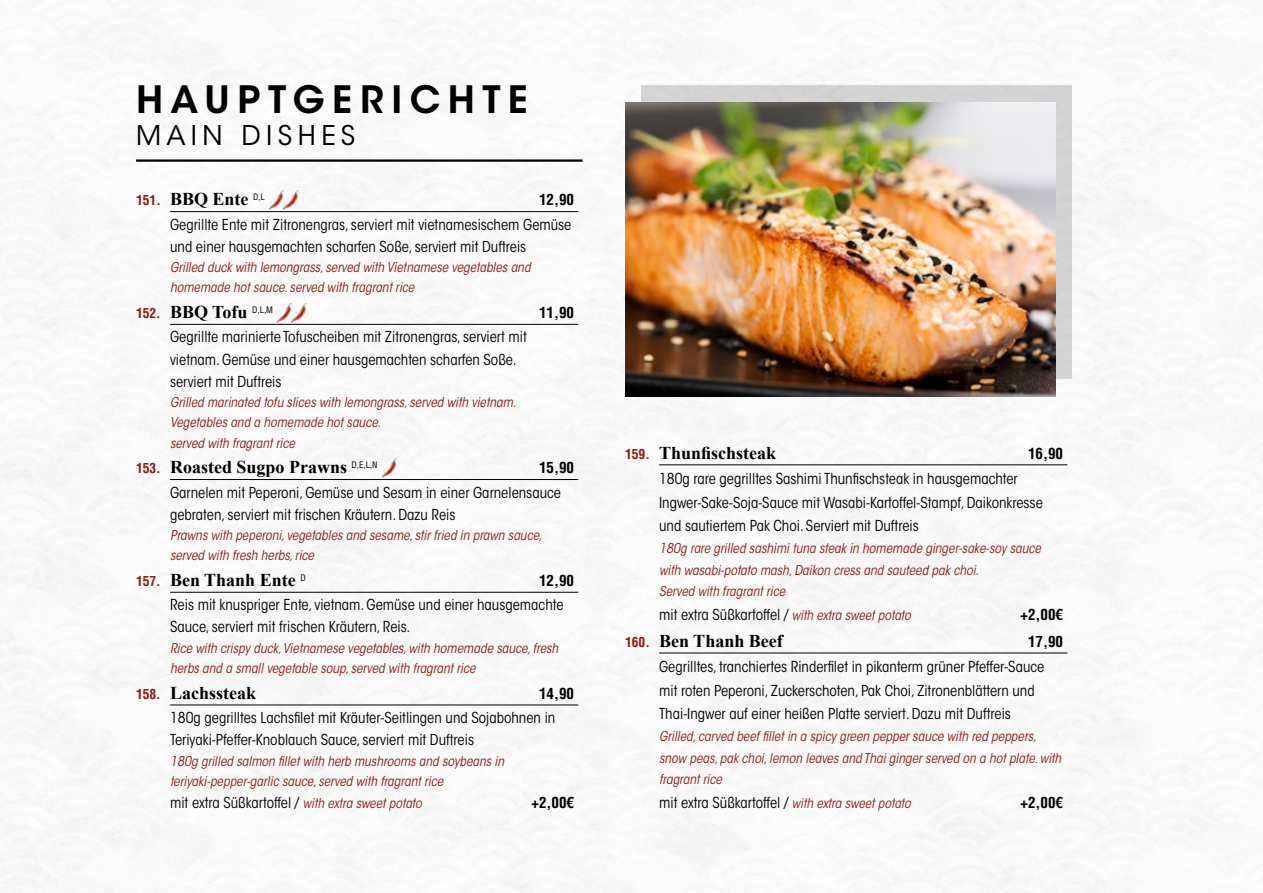
<style>
.page{position:relative;width:1263px;height:893px;background:#fff}
.page>*{position:absolute;margin:0;border:0;box-sizing:border-box;transform-origin:0 0}
.t1{font:600 37.5px "ITC Avant Garde Std";letter-spacing:.2em;color:#000}
.t2{font:27px "ITC Avant Garde Std";letter-spacing:.205em;color:#000}
.t3{font:700 18px "Times New Roman";color:#000}
.t4{font:condensed 15px/22.2px "ITC Avant Garde Std";color:#000}
.t5{font:700 condensed 15px "Helvetica LT Std";color:#000}
.t6{font:italic condensed 13.5px/20.2px "ITC Avant Garde Std";color:#8d1a14}
.s1{font-family:"Helvetica LT Std";font-stretch:condensed;font-size:13.5px;color:#8d1a14}
.s2{font-style:italic;font-size:13.5px;color:#8d1a14}
</style>
<div class="page">
<img style="left:0;top:0;width:1263px;height:893px">
<hr style="left:170px;top:211px;width:408px;height:1px;background:#000">
<hr style="left:170px;top:324px;width:408px;height:1px;background:#000">
<hr style="left:170px;top:479px;width:408px;height:1px;background:#000">
<hr style="left:170px;top:592px;width:408px;height:1px;background:#000">
<hr style="left:170px;top:705px;width:408px;height:1px;background:#000">
<img style="left:269px;top:190px;width:29px;height:20px">
<img style="left:278px;top:303px;width:28px;height:20px">
<img style="left:382px;top:458px;width:14px;height:20px">
<hr style="left:659px;top:465px;width:408px;height:1px;background:#000">
<hr style="left:659px;top:653px;width:408px;height:1px;background:#000">
<hr style="left:136px;top:159px;width:447px;height:3px;background:#000">
<div style="left:641px;top:85px;width:430px;height:294px;background:#d3d3d3"></div>
<img style="left:625px;top:103px;width:430px;height:293px">
<h1 class="t1" style="left:136px;top:75px;width:393px">HAUPTGERICHTE</h1>
<h2 class="t2" style="left:136px;top:119px;width:221px">MAIN DISHES</h2>
<p class="t3" style="left:136px;top:186px;width:130px"><span class="s1">151.</span> BBQ Ente <sup>D,L</sup></p>
<p class="t5" style="left:539px;top:191px;width:36px">12,90</p>
<p class="t4" style="left:170px;top:213px;width:403px">Gegrillte Ente mit Zitronengras, serviert mit vietnamesischem Gemüse und einer hausgemachten scharfen Soße, serviert mit Duftreis</p>
<p class="t6" style="left:170px;top:257px;width:362px">Grilled duck with lemongrass, served with Vietnamese vegetables and homemade hot sauce. served with fragrant rice</p>
<p class="t3" style="left:136px;top:299px;width:138px"><span class="s1">152.</span> BBQ Tofu <sup>D,L,M</sup></p>
<p class="t5" style="left:539px;top:303px;width:36px">11,90</p>
<p class="t4" style="left:170px;top:326px;width:358px">Gegrillte marinierte Tofuscheiben mit Zitronengras, serviert mit vietnam. Gemüse und einer hausgemachten scharfen Soße. serviert mit Duftreis</p>
<p class="t6" style="left:170px;top:392px;width:348px">Grilled marinated tofu slices with lemongrass, served with vietnam.<br>Vegetables and a homemade hot sauce.<br>served with fragrant rice</p>
<p class="t3" style="left:136px;top:454px;width:243px"><span class="s1">153.</span> Roasted Sugpo Prawns <sup>D,E,L,N</sup></p>
<p class="t5" style="left:539px;top:458px;width:36px">15,90</p>
<p class="t4" style="left:170px;top:481px;width:392px">Garnelen mit Peperoni, Gemüse und Sesam in einer Garnelensauce gebraten, serviert mit frischen Kräutern. Dazu Reis</p>
<p class="t6" style="left:170px;top:525px;width:374px">Prawns with peperoni, vegetables and sesame, stir fried in prawn sauce, served with fresh herbs, rice</p>
<p class="t3" style="left:136px;top:567px;width:171px"><span class="s1">157.</span> Ben Thanh Ente <sup>D</sup></p>
<p class="t5" style="left:539px;top:571px;width:36px">12,90</p>
<p class="t4" style="left:170px;top:594px;width:395px">Reis mit knuspriger Ente, vietnam. Gemüse und einer hausgemachte<br>Sauce, serviert mit frischen Kräutern, Reis.</p>
<p class="t6" style="left:170px;top:638px;width:390px">Rice with crispy duck, Vietnamese vegetables, with homemade sauce, fresh herbs and a small vegetable soup, served with fragrant rice</p>
<p class="t3" style="left:136px;top:680px;width:122px"><span class="s1">158.</span> Lachssteak</p>
<p class="t5" style="left:539px;top:684px;width:36px">14,90</p>
<p class="t4" style="left:170px;top:707px;width:387px">180g gegrilltes Lachsfilet mit Kräuter-Seitlingen und Sojabohnen in<br>Teriyaki-Pfeffer-Knoblauch Sauce, serviert mit Duftreis</p>
<p class="t6" style="left:170px;top:751px;width:336px">180g grilled salmon fillet with herb mushrooms and soybeans in teriyaki-pepper-garlic sauce, served with fragrant rice</p>
<p class="t4" style="left:170px;top:791px;width:253px">mit extra Süßkartoffel / <span class="s2">with extra sweet potato</span></p>
<p class="t5" style="left:532px;top:793px;width:44px">+2,00€</p>
<p class="t3" style="left:625px;top:440px;width:153px"><span class="s1">159.</span> Thunfischsteak</p>
<p class="t5" style="left:1028px;top:444px;width:36px">16,90</p>
<p class="t4" style="left:659px;top:467px;width:385px;line-height:23.4px">180g rare gegrilltes Sashimi Thunfischsteak in hausgemachter<br>Ingwer-Sake-Soja-Sauce mit Wasabi-Kartoffel-Stampf, Daikonkresse und sautiertem Pak Choi. Serviert mit Duftreis</p>
<p class="t6" style="left:659px;top:537px;width:383px;line-height:21.8px">180g rare grilled sashimi tuna steak in homemade ginger-sake-soy sauce with wasabi-potato mash, Daikon cress and sauteed pak choi.<br>Served with fragrant rice</p>
<p class="t4" style="left:659px;top:603px;width:253px">mit extra Süßkartoffel / <span class="s2">with extra sweet potato</span></p>
<p class="t5" style="left:1020px;top:605px;width:44px">+2,00€</p>
<p class="t3" style="left:625px;top:628px;width:159px"><span class="s1">160.</span> Ben Thanh Beef</p>
<p class="t5" style="left:1028px;top:632px;width:36px">17,90</p>
<p class="t4" style="left:659px;top:655px;width:387px;line-height:23.4px">Gegrilltes, tranchiertes Rinderfilet in pikanterm grüner Pfeffer-Sauce mit roten Peperoni, Zuckerschoten, Pak Choi, Zitronenblättern und<br>Thai-Ingwer auf einer heißen Platte serviert. Dazu mit Duftreis</p>
<p class="t6" style="left:659px;top:726px;width:404px;line-height:21.8px">Grilled, carved beef fillet in a spicy green pepper sauce with red peppers, snow peas, pak choi, lemon leaves and Thai ginger served on a hot plate. with fragrant rice</p>
<p class="t4" style="left:659px;top:791px;width:253px">mit extra Süßkartoffel / <span class="s2">with extra sweet potato</span></p>
<p class="t5" style="left:1020px;top:793px;width:44px">+2,00€</p>
</div>
